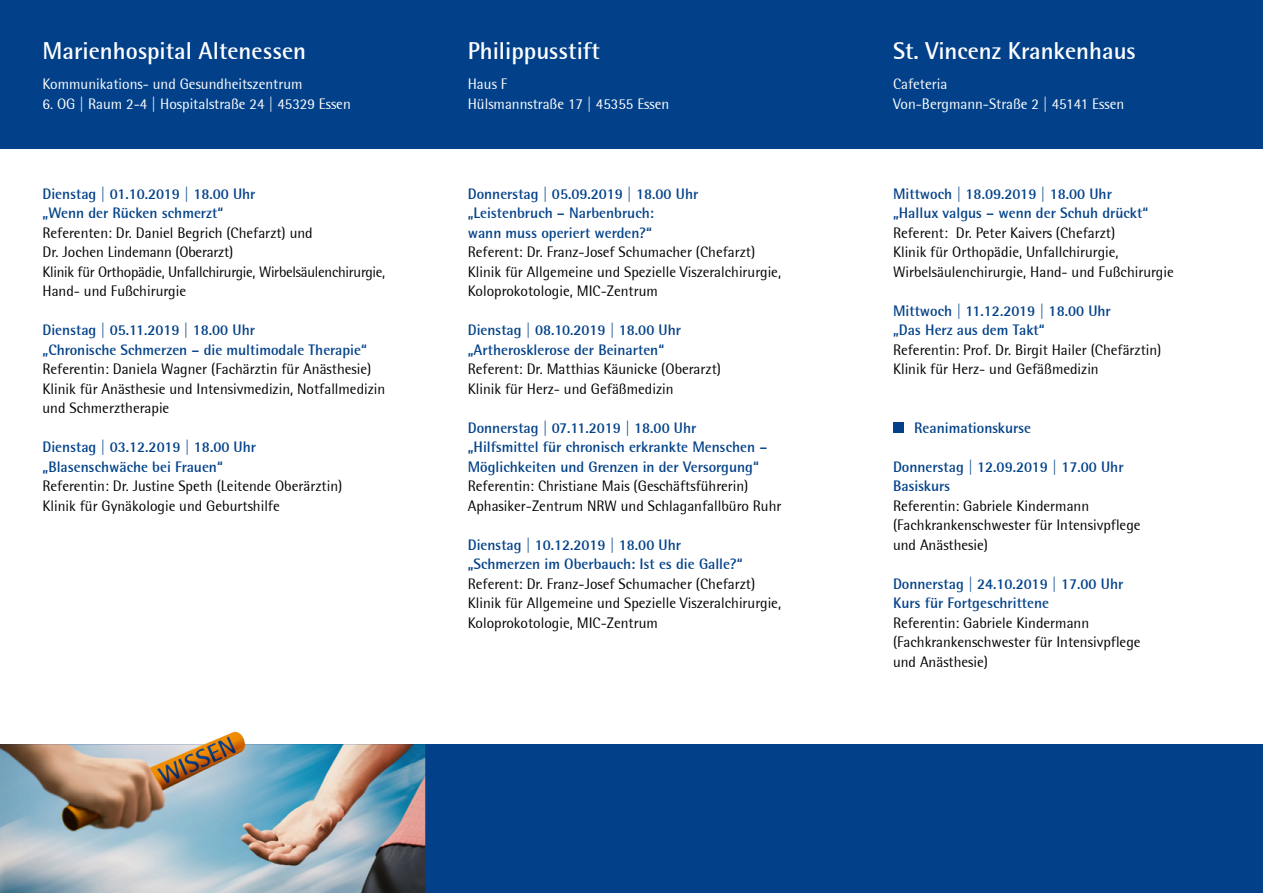
<style>
.page{position:relative;width:1263px;height:893px;background:#fff}
.page>*{position:absolute;margin:0;border:0;box-sizing:border-box;transform-origin:0 0}
.t1{font:700 24px "Rotis Semi Sans";color:#fff}
.t2{font:15px/19.5px "Rotis Semi Sans";color:#000}
.t3{font:700 15px/19.5px "Rotis Semi Sans";color:#024189}
.t4{font:15px/19.5px "Rotis Semi Sans";color:#fff}
</style>
<div class="page">
<div style="left:0;top:0;width:1263px;height:149px;background:#024189"></div>
<div style="left:0;top:744px;width:1263px;height:149px;background:#024189"></div>
<div style="left:893px;top:422px;width:11px;height:11px;background:#024189"></div>
<img style="left:0;top:732px;width:425px;height:161px">
<h1 class="t1" style="left:43px;top:36px;width:265px">Marienhospital Altenessen</h1>
<p class="t4" style="left:43px;top:74px;width:262px">Kommunikations- und Gesundheitszentrum</p>
<p class="t4" style="left:43px;top:94px;width:310px">6. OG | Raum 2-4 | Hospitalstraße 24 | 45329 Essen</p>
<p class="t3" style="left:43px;top:183px;width:215px">Dienstag | 01.10.2019 | 18.00 Uhr „Wenn der Rücken schmerzt“</p>
<p class="t2" style="left:43px;top:223px;width:344px">Referenten: Dr. Daniel Begrich (Chefarzt) und<br>Dr. Jochen Lindemann (Oberarzt)<br>Klinik für Orthopädie, Unfallchirurgie, Wirbelsäulenchirurgie, Hand- und Fußchirurgie</p>
<p class="t3" style="left:43px;top:320px;width:326px">Dienstag | 05.11.2019 | 18.00 Uhr<br>„Chronische Schmerzen – die multimodale Therapie“</p>
<p class="t2" style="left:43px;top:359px;width:344px">Referentin: Daniela Wagner (Fachärztin für Anästhesie)<br>Klinik für Anästhesie und Intensivmedizin, Notfallmedizin und Schmerztherapie</p>
<p class="t3" style="left:43px;top:437px;width:215px">Dienstag | 03.12.2019 | 18.00 Uhr „Blasenschwäche bei Frauen“</p>
<p class="t2" style="left:43px;top:476px;width:301px">Referentin: Dr. Justine Speth (Leitende Oberärztin)<br>Klinik für Gynäkologie und Geburtshilfe</p>
<h1 class="t1" style="left:468px;top:36px;width:134px">Philippusstift</h1>
<p class="t4" style="left:468px;top:74px;width:203px">Haus F<br>Hülsmannstraße 17 | 45355 Essen</p>
<p class="t3" style="left:468px;top:183px;width:232px">Donnerstag | 05.09.2019 | 18.00 Uhr „Leistenbruch – Narbenbruch:<br>wann muss operiert werden?“</p>
<p class="t2" style="left:468px;top:242px;width:315px">Referent: Dr. Franz-Josef Schumacher (Chefarzt)<br>Klinik für Allgemeine und Spezielle Viszeralchirurgie,<br>Koloprokotologie, MIC-Zentrum</p>
<p class="t3" style="left:468px;top:320px;width:215px">Dienstag | 08.10.2019 | 18.00 Uhr „Artherosklerose der Beinarten“</p>
<p class="t2" style="left:468px;top:359px;width:255px">Referent: Dr. Matthias Käunicke (Oberarzt)<br>Klinik für Herz- und Gefäßmedizin</p>
<p class="t3" style="left:468px;top:417px;width:301px">Donnerstag | 07.11.2019 | 18.00 Uhr „Hilfsmittel für chronisch erkrankte Menschen –<br>Möglichkeiten und Grenzen in der Versorgung“</p>
<p class="t2" style="left:468px;top:476px;width:315px">Referentin: Christiane Mais (Geschäftsführerin)<br>Aphasiker-Zentrum NRW und Schlaganfallbüro Ruhr</p>
<p class="t3" style="left:468px;top:534px;width:276px">Dienstag | 10.12.2019 | 18.00 Uhr „Schmerzen im Oberbauch: Ist es die Galle?“</p>
<p class="t2" style="left:468px;top:574px;width:315px">Referent: Dr. Franz-Josef Schumacher (Chefarzt)<br>Klinik für Allgemeine und Spezielle Viszeralchirurgie,<br>Koloprokotologie, MIC-Zentrum</p>
<h1 class="t1" style="left:893px;top:36px;width:244px">St. Vincenz Krankenhaus</h1>
<p class="t4" style="left:893px;top:74px;width:233px">Cafeteria<br>Von-Bergmann-Straße 2 | 45141 Essen</p>
<p class="t3" style="left:893px;top:183px;width:257px">Mittwoch | 18.09.2019 | 18.00 Uhr „Hallux valgus – wenn der Schuh drückt“</p>
<p class="t2" style="left:893px;top:223px;width:282px">Referent: Dr. Peter Kaivers (Chefarzt)<br>Klinik für Orthopädie, Unfallchirurgie,<br>Wirbelsäulenchirurgie, Hand- und Fußchirurgie</p>
<p class="t3" style="left:893px;top:300px;width:219px">Mittwoch | 11.12.2019 | 18.00 Uhr „Das Herz aus dem Takt“</p>
<p class="t2" style="left:893px;top:340px;width:270px">Referentin: Prof. Dr. Birgit Hailer (Chefärztin)<br>Klinik für Herz- und Gefäßmedizin</p>
<p class="t3" style="left:914px;top:417px;width:118px">Reanimationskurse</p>
<p class="t3" style="left:893px;top:456px;width:232px">Donnerstag | 12.09.2019 | 17.00 Uhr<br>Basiskurs</p>
<p class="t2" style="left:893px;top:496px;width:249px">Referentin: Gabriele Kindermann (Fachkrankenschwester für Intensivpflege und Anästhesie)</p>
<p class="t3" style="left:893px;top:573px;width:232px">Donnerstag | 24.10.2019 | 17.00 Uhr<br>Kurs für Fortgeschrittene</p>
<p class="t2" style="left:893px;top:613px;width:249px">Referentin: Gabriele Kindermann (Fachkrankenschwester für Intensivpflege und Anästhesie)</p>
</div>
